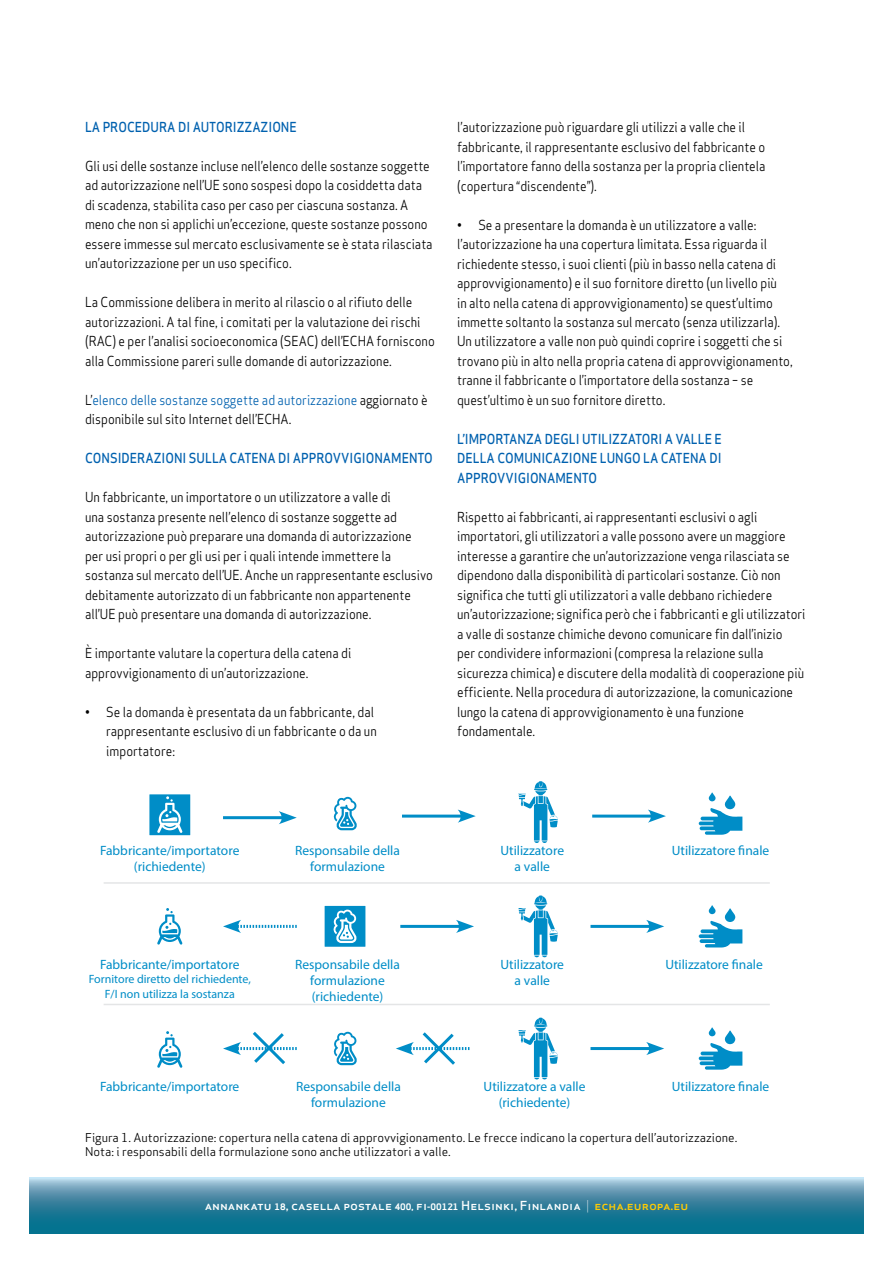
<style>
.page{position:relative;width:893px;height:1263px;background:#fff}
.page>*{position:absolute;margin:0;border:0;box-sizing:border-box;transform-origin:0 0}
.t1{font:13.5px/19.5px "Apex Sans";color:#000;scale:.9 1}
.t2{font:13.5px/16.2px "Myriad Pro";color:#008dc7;text-align:center}
.t3{font:500 13.5px/19.5px "Apex Sans";color:#0061af;text-align:justify;scale:.9 1}
.t4{font:500 12.15px "Apex Sans";color:#fff;scale:1.08 1}
.t5{font:12px/14.4px "Apex Sans";color:#000}
.t6{font:12px/14.4px "Myriad Pro";color:#008dc7;text-align:center}
.s1{color:#0061af}
.s2{font-weight:700;font-size:8.7px}
.s3{font-weight:700;font-size:8.25px}
.s4{font-weight:300}
.s5{color:#ffcb05}
</style>
<div class="page">
<svg style="left:30px;top:1178px;width:833px;height:55px;background:#3e8aa5"></svg>
<div style="left:149px;top:794px;width:41px;height:41px;background:#008dc7"></div>
<svg style="left:157px;top:796px;width:26px;height:37px"></svg>
<svg style="left:333px;top:1032px;width:24px;height:33px"></svg>
<svg style="left:157px;top:908px;width:26px;height:37px"></svg>
<svg style="left:518px;top:895px;width:40px;height:62px"></svg>
<div style="left:325px;top:906px;width:40px;height:41px;background:#008dc7"></div>
<svg style="left:333px;top:909px;width:24px;height:34px"></svg>
<svg style="left:223px;top:920px;width:74px;height:13px"></svg>
<svg style="left:396px;top:1032px;width:73px;height:33px"></svg>
<hr style="left:104px;top:1004px;width:666px;height:1px;background:#e4e5e6">
<hr style="left:104px;top:882px;width:666px;height:2px;background:#e4e5e6">
<svg style="left:223px;top:1031px;width:74px;height:34px"></svg>
<hr style="left:590px;top:1047px;width:63px;height:3px;background:#008dc7">
<svg style="left:646px;top:1042px;width:18px;height:13px"></svg>
<hr style="left:590px;top:925px;width:63px;height:3px;background:#008dc7">
<svg style="left:646px;top:920px;width:18px;height:13px"></svg>
<hr style="left:400px;top:925px;width:63px;height:3px;background:#008dc7">
<svg style="left:456px;top:920px;width:18px;height:13px"></svg>
<hr style="left:592px;top:815px;width:63px;height:3px;background:#008dc7">
<svg style="left:648px;top:809px;width:18px;height:14px"></svg>
<hr style="left:402px;top:815px;width:62px;height:3px;background:#008dc7">
<svg style="left:458px;top:809px;width:18px;height:14px"></svg>
<hr style="left:223px;top:816px;width:62px;height:3px;background:#008dc7">
<svg style="left:279px;top:811px;width:18px;height:13px"></svg>
<svg style="left:699px;top:1027px;width:43px;height:43px"></svg>
<svg style="left:518px;top:1018px;width:40px;height:61px"></svg>
<svg style="left:699px;top:905px;width:43px;height:42px"></svg>
<svg style="left:699px;top:792px;width:43px;height:43px"></svg>
<svg style="left:518px;top:781px;width:40px;height:62px"></svg>
<svg style="left:333px;top:797px;width:24px;height:33px"></svg>
<svg style="left:157px;top:1031px;width:26px;height:37px"></svg>
<p class="t3" style="left:85px;top:115px;width:237px">LA PROCEDURA DI AUTORIZZAZIONE</p>
<p class="t1" style="left:85px;top:155px;width:388px">Gli usi delle sostanze incluse nell’elenco delle sostanze soggette ad autorizzazione nell’UE sono sospesi dopo la cosiddetta data di scadenza, stabilita caso per caso per ciascuna sostanza. A meno che non si applichi un’eccezione, queste sostanze possono essere immesse sul mercato esclusivamente se è stata rilasciata un’autorizzazione per un uso specifico.</p>
<p class="t1" style="left:85px;top:291px;width:390px">La Commissione delibera in merito al rilascio o al rifiuto delle autorizzazioni. A tal fine, i comitati per la valutazione dei rischi (RAC) e per l’analisi socioeconomica (SEAC) dell’ECHA forniscono alla Commissione pareri sulle domande di autorizzazione.</p>
<p class="t1" style="left:85px;top:389px;width:382px">L’<span class="s1">elenco delle sostanze soggette ad autorizzazione</span> aggiornato è disponibile sul sito Internet dell’ECHA.</p>
<p class="t3" style="left:85px;top:447px;width:388px">CONSIDERAZIONI SULLA CATENA DI APPROVVIGIONAMENTO</p>
<p class="t1" style="left:85px;top:486px;width:388px">Un fabbricante, un importatore o un utilizzatore a valle di<br>una sostanza presente nell’elenco di sostanze soggette ad autorizzazione può preparare una domanda di autorizzazione per usi propri o per gli usi per i quali intende immettere la sostanza sul mercato dell’UE. Anche un rappresentante esclusivo debitamente autorizzato di un fabbricante non appartenente all’UE può presentare una domanda di autorizzazione.</p>
<p class="t1" style="left:85px;top:642px;width:297px">È importante valutare la copertura della catena di approvvigionamento di un’autorizzazione.</p>
<p class="t1" style="left:106px;top:701px;width:302px;text-indent:-21px">• Se la domanda è presentata da un fabbricante, dal rappresentante esclusivo di un fabbricante o da un importatore:</p>
<p class="t1" style="left:457px;top:116px;width:344px">l’autorizzazione può riguardare gli utilizzi a valle che il fabbricante, il rappresentante esclusivo del fabbricante o l’importatore fanno della sostanza per la propria clientela (copertura “discendente”).</p>
<p class="t1" style="left:457px;top:213px;width:374px">• Se a presentare la domanda è un utilizzatore a valle: l’autorizzazione ha una copertura limitata. Essa riguarda il richiedente stesso, i suoi clienti (più in basso nella catena di approvvigionamento) e il suo fornitore diretto (un livello più<br>in alto nella catena di approvvigionamento) se quest’ultimo immette soltanto la sostanza sul mercato (senza utilizzarla).<br>Un utilizzatore a valle non può quindi coprire i soggetti che si trovano più in alto nella propria catena di approvvigionamento, tranne il fabbricante o l’importatore della sostanza – se quest’ultimo è un suo fornitore diretto.</p>
<p class="t3" style="left:457px;top:428px;width:296px">L’IMPORTANZA DEGLI UTILIZZATORI A VALLE E DELLA COMUNICAZIONE LUNGO LA CATENA DI APPROVVIGIONAMENTO</p>
<p class="t1" style="left:457px;top:506px;width:389px">Rispetto ai fabbricanti, ai rappresentanti esclusivi o agli importatori, gli utilizzatori a valle possono avere un maggiore interesse a garantire che un’autorizzazione venga rilasciata se dipendono dalla disponibilità di particolari sostanze. Ciò non significa che tutti gli utilizzatori a valle debbano richiedere un’autorizzazione; significa però che i fabbricanti e gli utilizzatori a valle di sostanze chimiche devono comunicare fin dall’inizio<br>per condividere informazioni (compresa la relazione sulla sicurezza chimica) e discutere della modalità di cooperazione più efficiente. Nella procedura di autorizzazione, la comunicazione lungo la catena di approvvigionamento è una funzione fondamentale.</p>
<p class="t2" style="left:100px;top:842px;width:141px">Fabbricante/importatore (richiedente)</p>
<p class="t2" style="left:295px;top:842px;width:106px">Responsabile della formulazione</p>
<p class="t2" style="left:500px;top:842px;width:65px">Utilizzatore a valle</p>
<p class="t2" style="left:672px;top:842px;width:99px">Utilizzatore finale</p>
<p class="t2" style="left:100px;top:956px;width:141px">Fabbricante/importatore</p>
<p class="t6" style="left:89px;top:972px;width:164px">Fornitore diretto del richiedente,<br>F/I non utilizza la sostanza</p>
<p class="t2" style="left:295px;top:956px;width:106px">Responsabile della formulazione (richiedente)</p>
<p class="t2" style="left:500px;top:956px;width:65px">Utilizzatore a valle</p>
<p class="t2" style="left:665px;top:956px;width:99px">Utilizzatore finale</p>
<p class="t2" style="left:100px;top:1078px;width:141px">Fabbricante/importatore</p>
<p class="t2" style="left:296px;top:1078px;width:106px">Responsabile della formulazione</p>
<p class="t2" style="left:484px;top:1078px;width:103px">Utilizzatore a valle (richiedente)</p>
<p class="t2" style="left:672px;top:1078px;width:99px">Utilizzatore finale</p>
<p class="t5" style="left:85px;top:1129px;width:654px">Figura 1. Autorizzazione: copertura nella catena di approvvigionamento. Le frecce indicano la copertura dell’autorizzazione.<br>Nota: i responsabili della formulazione sono anche utilizzatori a valle.</p>
<p class="t4" style="left:205px;top:1195px;width:449px">annankatu <span class="s2">18</span>, casella postale <span class="s2">400,</span> fi<span class="s3">-</span><span class="s2">00121</span> Helsinki, Finlandia <span class="s4">|</span> <span class="s5">echa.europa.eu</span></p>
</div>
